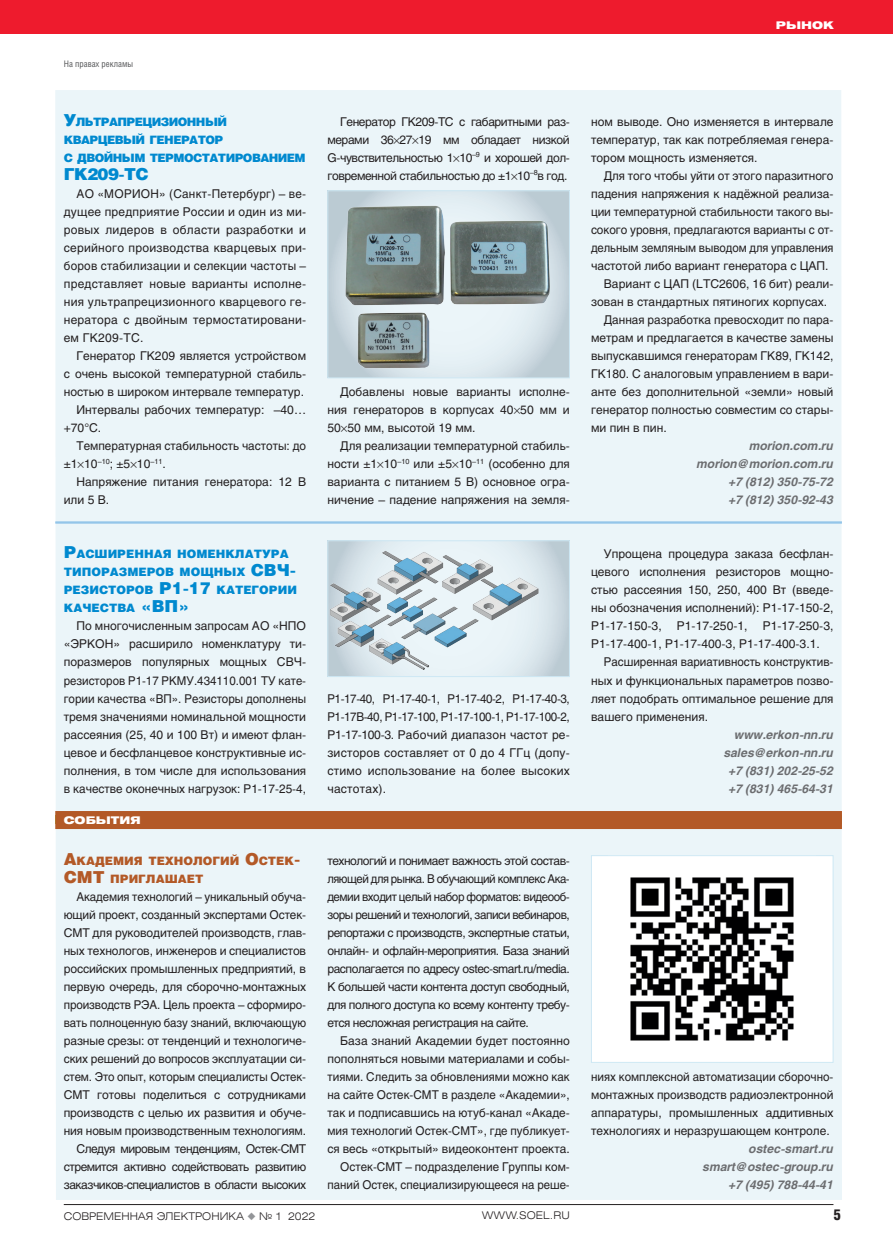
<style>
.page{position:relative;width:893px;height:1251px;background:#fff}
.page>*{position:absolute;margin:0;border:0;box-sizing:border-box;transform-origin:0 0}
.НОВОСТИ_Заголовок{font:16.5px "Helios Black C";color:#0089cf}
.НОВОСТИ_Заголовок-2{font:16.5px "Helios Black C";color:#b35927}
.t1{font:15px "Helios Cond Black C";color:#231f20}
.НОВОСТИ_Текст{font:12px/18px "Helios C";color:#231f20;text-align:justify}
.НОВОСТИ_Текст-2{font:12px/18px "Helios C";color:#231f20;text-align:justify;scale:.96 1}
.НОВОСТИ_Подпись{font:italic 700 12px "Helios C";color:#6c6d70}
.НОВОСТИ_Заголовок-3{font:11.55px/18px "Helios Black C";color:#0089cf}
.НОВОСТИ_Заголовок-4{font:11.55px/18px "Helios Black C";letter-spacing:-.05em;color:#0089cf}
.НОВОСТИ_Заголовок-5{font:11.55px "Helios Black C";color:#b35927}
.t2{font:10.5px "Helios Ext Light C";color:#231f20}
.Соврем_технологии_ру{font:10.5px "Helios Ext Black C";color:#fff}
.t3{font:9px "Helios Cond C";color:#57585a}
.s1{font-size:16.5px}
.s2{color:#939598}
</style>
<div class="page">
<div style="left:0;top:0;width:893px;height:34px;background:#ee1b2d"></div>
<hr style="left:64px;top:1203px;width:769px;height:1px;background:#231f20">
<div style="left:55px;top:90px;width:787px;height:1109px;background:#ebf5f9"></div>
<div style="left:55px;top:810px;width:787px;height:18px;background:#b35927"></div>
<hr style="left:55px;top:521px;width:787px;height:1px;background:#77b6e4">
<hr style="left:55px;top:522px;width:787px;height:1px;background:#77b6e4">
<svg style="left:329px;top:192px;width:239px;height:184px;background:#c7d5dd"></svg>
<img style="left:345px;top:204px;width:207px;height:164px">
<div style="left:327px;top:190px;width:243px;height:188px;border:1px solid #cee8f4"></div>
<svg style="left:539px;top:542px;width:29px;height:132px;background:#cad8df"></svg>
<img style="left:329px;top:542px;width:210px;height:132px">
<div style="left:327px;top:540px;width:243px;height:136px;border:1px solid #cee8f4"></div>
<div style="left:591px;top:855px;width:242px;height:207px;background:#fff"></div>
<img style="left:630px;top:877px;width:164px;height:164px">
<div style="left:591px;top:855px;width:242px;height:207px;border:1px solid #cee8f4"></div>
<svg style="left:78px;top:462px;width:6px;height:6px"></svg>
<svg style="left:131px;top:462px;width:6px;height:6px"></svg>
<svg style="left:394px;top:138px;width:6px;height:6px"></svg>
<svg style="left:412px;top:138px;width:7px;height:6px"></svg>
<svg style="left:453px;top:156px;width:7px;height:6px"></svg>
<svg style="left:511px;top:174px;width:6px;height:6px"></svg>
<svg style="left:514px;top:408px;width:6px;height:6px"></svg>
<svg style="left:341px;top:426px;width:6px;height:6px"></svg>
<svg style="left:377px;top:462px;width:7px;height:6px"></svg>
<svg style="left:452px;top:462px;width:7px;height:6px"></svg>
<p class="t3" style="left:64px;top:58px;width:71px">На правах рекламы</p>
<p class="НОВОСТИ_Заголовок-4" style="left:64px;top:112px;width:243px"><span class="s1">У</span>льтрапрецизионный кварцевый генератор<br>с двойным термостатированием</p>
<p class="НОВОСТИ_Заголовок" style="left:64px;top:164px;width:86px">ГК209-ТC</p>
<p class="НОВОСТИ_Текст" style="left:64px;top:185px;width:244px;text-indent:13px">АО «МОРИОН» (Санкт-Петербург) – ве&shy;дущее предприятие России и один из ми&shy;ровых лидеров в области разработки и серийного производства кварцевых при&shy;боров стабилизации и селекции частоты – представляет новые варианты исполне&shy;ния ультрапрецизионного кварцевого ге&shy;нератора с двойным термостатировани&shy;ем ГК209-ТС.</p>
<p class="НОВОСТИ_Текст" style="left:64px;top:347px;width:244px;text-indent:13px">Генератор ГК209 является устройством с очень высокой температурной стабиль&shy;ностью в широком интервале температур.</p>
<p class="НОВОСТИ_Текст" style="left:64px;top:401px;width:244px;text-indent:13px">Интервалы рабочих температур: –40… +70°С.</p>
<p class="НОВОСТИ_Текст" style="left:64px;top:437px;width:244px;text-indent:13px">Температурная стабильность частоты: до ±1 10<sup>–10</sup>; ±5 10<sup>–11</sup>.</p>
<p class="НОВОСТИ_Текст" style="left:64px;top:473px;width:244px;text-indent:13px">Напряжение питания генератора: 12 В или 5 В.</p>
<p class="НОВОСТИ_Заголовок-3" style="left:64px;top:544px;width:226px"><span class="s1">Р</span>асширенная номенклатура типоразмеров мощных <span class="s1">СВЧ</span></p>
<p class="НОВОСТИ_Заголовок" style="left:290px;top:560px;width:8px">-</p>
<p class="НОВОСТИ_Заголовок-3" style="left:64px;top:580px;width:235px">резисторов <span class="s1">Р1-17</span> категории качества <span class="s1">«ВП »</span></p>
<p class="НОВОСТИ_Текст" style="left:64px;top:617px;width:244px;text-indent:13px">По многочисленным запросам АО «НПО «ЭРКОН» расширило номенклатуру ти&shy;поразмеров популярных мощных СВЧ&shy;резисторов Р1-17 РКМУ.434110.001 ТУ кате&shy;гории качества «ВП». Резисторы дополнены тремя значениями номинальной мощности рассеяния (25, 40 и 100 Вт) и имеют флан&shy;цевое и бесфланцевое конструктивные ис&shy;полнения, в том числе для использования в качестве оконечных нагрузок: Р1-17-25-4,</p>
<p class="Соврем_технологии_ру" style="left:64px;top:813px;width:78px">СОБЫТИЯ</p>
<p class="НОВОСТИ_Заголовок-5" style="left:64px;top:853px;width:238px"><span class="s1">А</span>кадемия технологий <span class="s1">О</span>стек<span class="s1">-</span></p>
<p class="НОВОСТИ_Заголовок-2" style="left:64px;top:866px;width:15px">СМТ</p>
<p class="НОВОСТИ_Заголовок-5" style="left:110px;top:871px;width:95px">приглашает</p>
<p class="НОВОСТИ_Текст-2" style="left:64px;top:887px;width:254px;text-indent:13px">Академия технологий – уникальный обуча&shy;ющий проект, созданный экспертами Остек-СМТ для руководителей производств, глав&shy;ных технологов, инженеров и специалистов российских промышленных предприятий, в первую очередь, для сборочно-монтажных производств РЭА. Цель проекта – сформиро&shy;вать полноценную базу знаний, включающую разные срезы: от тенденций и технологиче&shy;ских решений до вопросов эксплуатации си&shy;стем. Это опыт, которым специалисты Остек-СМТ готовы поделиться с сотрудниками производств с целью их развития и обуче&shy;ния новым производственным технологиям.</p>
<p class="НОВОСТИ_Текст" style="left:64px;top:1139px;width:244px;text-indent:13px">Следуя мировым тенденциям, Остек-СМТ стремится активно содействовать развитию заказчиков-специалистов в области высоких</p>
<p class="НОВОСТИ_Текст" style="left:327px;top:113px;width:244px;text-indent:13px">Генератор ГК209-ТС с габаритными раз&shy;мерами 36 27 19 мм обладает низкой G-чувствительностью 1 10<sup>–9</sup> и хорошей дол&shy;говременной стабильностью до ±1 10<sup>–8</sup>в год.</p>
<p class="НОВОСТИ_Текст" style="left:327px;top:383px;width:244px;text-indent:13px">Добавлены новые варианты исполне&shy;ния генераторов в корпусах 40 50 мм и 50 50 мм, высотой 19 мм.</p>
<p class="НОВОСТИ_Текст" style="left:327px;top:437px;width:244px;text-indent:13px">Для реализации температурной стабиль&shy;ности ±1 10<sup>–10</sup> или ±5 10<sup>–11</sup> (особенно для варианта с питанием 5 В) основное огра&shy;ничение – падение напряжения на земля-</p>
<p class="НОВОСТИ_Текст-2" style="left:327px;top:689px;width:254px">Р1-17-40, Р1-17-40-1, Р1-17-40-2, Р1-17-40-3, Р1-17В-40, Р1-17-100, Р1-17-100-1, Р1-17-100-2, Р1-17-100-3. Рабочий диапазон частот ре&shy;зисторов составляет от 0 до 4 ГГц (допу&shy;стимо использование на более высоких частотах).</p>
<p class="НОВОСТИ_Текст" style="left:327px;top:851px;width:244px">технологий и понимает важность этой состав&shy;ляющей для рынка. В обучающий комплекс Ака&shy;демии входит целый набор форматов: видеооб&shy;зоры решений и технологий, записи вебинаров, репортажи с производств, экспертные статьи, онлайн- и офлайн-мероприятия. База знаний располагается по адресу ostec-smart.ru/media.<br>К большей части контента доступ свободный, для полного доступа ко всему контенту требу&shy;ется несложная регистрация на сайте.</p>
<p class="НОВОСТИ_Текст" style="left:327px;top:1031px;width:244px;text-indent:13px">База знаний Академии будет постоянно пополняться новыми материалами и собы&shy;тиями. Следить за обновлениями можно как на сайте Остек-СМТ в разделе «Академии», так и подписавшись на ютуб-канал «Акаде&shy;мия технологий Остек-СМТ», где публикует&shy;ся весь «открытый» видеоконтент проекта.</p>
<p class="НОВОСТИ_Текст" style="left:327px;top:1157px;width:244px;text-align:right">Остек-СМТ – подразделение Группы ком&shy;паний Остек, специализирующееся на реше-</p>
<p class="t2" style="left:64px;top:1208px;width:253px">СОВРЕМЕННАЯ ЭЛЕКТРОНИКА <span class="s2">◆</span> № 1 2022</p>
<p class="t2" style="left:482px;top:1208px;width:89px">WWW.SOEL.RU</p>
<p class="Соврем_технологии_ру" style="left:776px;top:19px;width:59px">РЫНОК</p>
<p class="НОВОСТИ_Текст" style="left:591px;top:113px;width:244px">ном выводе. Оно изменяется в интервале температур, так как потребляемая генера&shy;тором мощность изменяется.</p>
<p class="НОВОСТИ_Текст" style="left:591px;top:167px;width:244px;text-indent:13px">Для того чтобы уйти от этого паразитного падения напряжения к надёжной реализа&shy;ции температурной стабильности такого вы&shy;сокого уровня, предлагаются варианты с от&shy;дельным земляным выводом для управления частотой либо вариант генератора с ЦАП.</p>
<p class="НОВОСТИ_Текст" style="left:591px;top:275px;width:244px;text-indent:13px">Вариант с ЦАП (LTC2606, 16 бит) реали&shy;зован в стандартных пятиногих корпусах.</p>
<p class="НОВОСТИ_Текст" style="left:591px;top:311px;width:244px;text-indent:13px">Данная разработка превосходит по пара&shy;метрам и предлагается в качестве замены выпускавшимся генераторам ГК89, ГК142, ГК180. С аналоговым управлением в вари&shy;анте без дополнительной «земли» новый генератор полностью совместим со стары&shy;ми пин в пин.</p>
<p class="НОВОСТИ_Подпись" style="left:749px;top:439px;width:86px">morion.com.ru</p>
<p class="НОВОСТИ_Подпись" style="left:697px;top:457px;width:138px">morion@morion.com.ru</p>
<p class="НОВОСТИ_Подпись" style="left:729px;top:475px;width:106px">+7 (812) 350-75-72</p>
<p class="НОВОСТИ_Подпись" style="left:729px;top:493px;width:106px">+7 (812) 350-92-43</p>
<p class="НОВОСТИ_Текст" style="left:591px;top:545px;width:244px;text-indent:13px">Упрощена процедура заказа бесфлан&shy;цевого исполнения резисторов мощно&shy;стью рассеяния 150, 250, 400 Вт (введе&shy;ны обозначения исполнений): Р1-17-150-2, Р1-17-150-3,</p>
<p class="НОВОСТИ_Текст" style="left:591px;top:617px;width:244px;text-indent:172px">Р1-17-250-3,<br>Р1-17-400-1, Р1-17-400-3, Р1-17-400-3.1.</p>
<p class="НОВОСТИ_Текст-2" style="left:591px;top:653px;width:254px;text-indent:13px">Расширенная вариативность конструктив&shy;ных и функциональных параметров позво&shy;ляет подобрать оптимальное решение для вашего применения.</p>
<p class="НОВОСТИ_Подпись" style="left:735px;top:727px;width:100px">www.erkon-nn.ru</p>
<p class="НОВОСТИ_Подпись" style="left:724px;top:745px;width:111px">sales@erkon-nn.ru</p>
<p class="НОВОСТИ_Подпись" style="left:729px;top:763px;width:106px">+7 (831) 202-25-52</p>
<p class="НОВОСТИ_Подпись" style="left:729px;top:781px;width:106px">+7 (831) 465-64-31</p>
<p class="НОВОСТИ_Текст" style="left:677px;top:617px;width:72px">Р1-17-250-1,</p>
<p class="НОВОСТИ_Текст-2" style="left:591px;top:1067px;width:254px">ниях комплексной автоматизации сборочно&shy;монтажных производств радиоэлектронной аппаратуры, промышленных аддитивных технологиях и неразрушающем контроле.</p>
<p class="НОВОСТИ_Подпись" style="left:749px;top:1141px;width:86px">ostec-smart.ru</p>
<p class="НОВОСТИ_Подпись" style="left:703px;top:1159px;width:132px">smart@ostec-group.ru</p>
<p class="НОВОСТИ_Подпись" style="left:729px;top:1177px;width:106px">+7 (495) 788-44-41</p>
<p class="t1" style="left:833px;top:1205px;width:9px">5</p>
</div>
